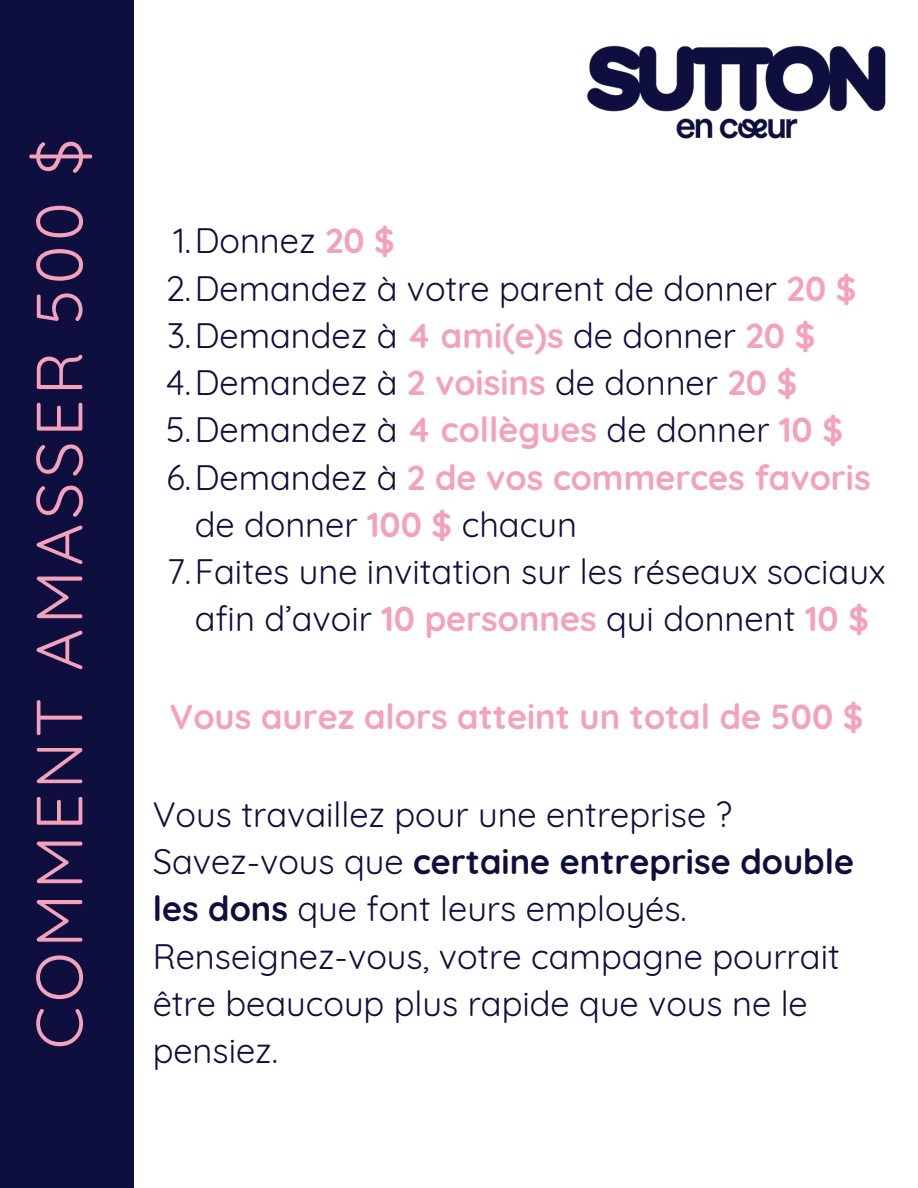
<style>
.page{position:relative;width:918px;height:1188px;background:#fff}
.page>*{position:absolute;margin:0;border:0;box-sizing:border-box;transform-origin:0 0}
.t1{font:65.1px "Quicksand";letter-spacing:.07em;color:#f4a1bc}
.t2{font:34.5px/47.2px "Quicksand";color:#0e0f3e}
.t3{font:700 34.5px/47.2px "Quicksand";color:#f4a1bc}
.s1{font-weight:700;color:#f4a1bc}
.s2{font-weight:400;color:#0e0f3e}
.s3{font-weight:700}
</style>
<div class="page">
<div style="left:0;top:0;width:134px;height:1188px;background:#0e0f3e"></div>
<img style="left:587px;top:45px;width:299px;height:94px">
<p class="t1" style="left:17px;top:1049px;width:912px;rotate:-90deg">COMMENT AMASSER 500 $</p>
<p class="t2" style="left:174px;top:217px;width:223px">1.Donnez <span class="s1">20 $</span></p>
<p class="t2" style="left:165px;top:264px;width:693px">2.Demandez à votre parent de donner <span class="s1">20 $</span></p>
<p class="t2" style="left:167px;top:311px;width:650px">3.Demandez à <span class="s1">4 ami(e)s</span> de donner <span class="s1">20 $</span></p>
<p class="t2" style="left:166px;top:359px;width:633px">4.Demandez à <span class="s1">2 voisins</span> de donner <span class="s1">20 $</span></p>
<p class="t2" style="left:166px;top:406px;width:678px">5.Demandez à <span class="s1">4 collègues</span> de donner <span class="s1">10 $</span></p>
<p class="t3" style="left:195px;top:453px;width:678px;text-indent:-28px"><span class="s2">6.Demandez à</span> 2 de vos commerces favoris <span class="s2">de donner</span> 100 $ <span class="s2">chacun</span></p>
<p class="t2" style="left:167px;top:548px;width:720px;text-align:center">7.Faites une invitation sur les réseaux sociaux afin d’avoir <span class="s1">10 personnes</span> qui donnent <span class="s1">10 $</span></p>
<p class="t3" style="left:170px;top:693px;width:695px">Vous aurez alors atteint un total de 500 $</p>
<p class="t2" style="left:153px;top:790px;width:581px">Vous travaillez pour une entreprise ?</p>
<p class="t2" style="left:153px;top:838px;width:703px">Savez-vous que <span class="s3">certaine entreprise double les dons</span> que font leurs employés.</p>
<p class="t2" style="left:153px;top:932px;width:689px">Renseignez-vous, votre campagne pourrait être beaucoup plus rapide que vous ne le pensiez.</p>
</div>
